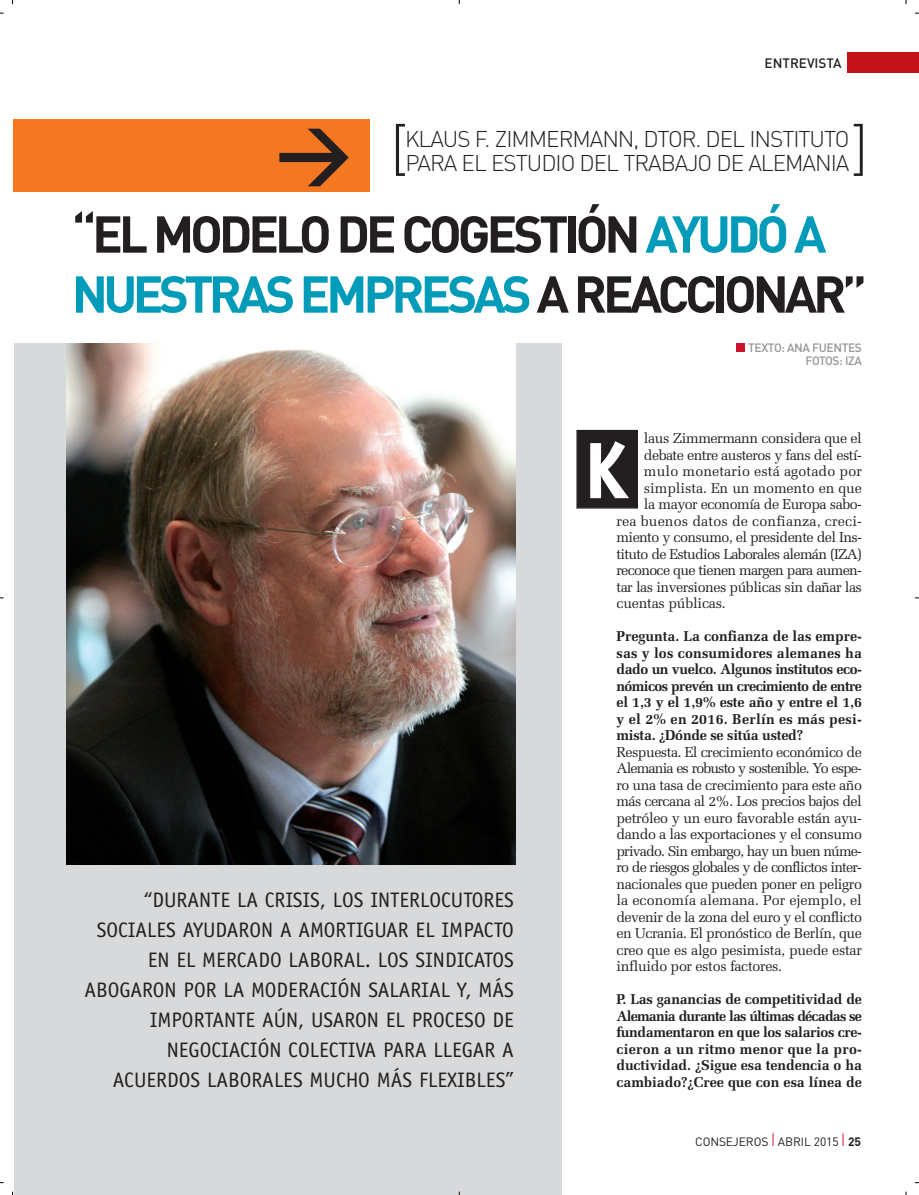
<style>
.page{position:relative;width:919px;height:1195px;background:#fff}
.page>*{position:absolute;margin:0;border:0;box-sizing:border-box;transform-origin:0 0}
.t1{font:700 80.1px "Letter Gothic Text";color:#fff}
.t2{font:700 74.85px "DIN";color:#231f20}
.t3{font:300 60.6px "DIN";color:#231f20}
.t4{font:700 51px/60px "DIN";letter-spacing:-.08em;color:#231f20}
.t5{font:300 22.5px "DIN";letter-spacing:-.045em;color:#231f20}
.t6{font:21px/30px "Officina Sans";color:#231f20;text-align:right}
.t7{font:14.25px/16.5px "Melior";letter-spacing:-.035em;color:#231f20;text-align:justify}
.t8{font:700 14.25px/16.5px "Melior";letter-spacing:-.01em;color:#231f20;text-align:justify}
.t9{font:14.25px "Melior";letter-spacing:.01em;color:#231f20}
.t10{font:14.25px "Melior";letter-spacing:.005em;color:#231f20}
.t11{font:14.25px "Melior";letter-spacing:-.01em;color:#231f20}
.t12{font:14.25px "Melior";letter-spacing:-.015em;color:#231f20}
.t13{font:500 13.5px "DIN";color:#231f20}
.t14{font:500 12px/13.5px "DIN";letter-spacing:-.03em;color:#939598;text-align:right}
.t15{font:12px "DIN";letter-spacing:-.01em;color:#231f20}
.s1{color:#009bb9}
.s2{font-size:18px;color:#cd1330}
.s3{font-weight:700}
</style>
<div class="page">
<div style="left:13px;top:119px;width:356px;height:73px;background:#f47721"></div>
<div style="left:846px;top:52px;width:72px;height:20px;background:#c4121a"></div>
<div style="left:578px;top:431px;width:58px;height:76px;background:#231f20"></div>
<div style="left:576px;top:430px;width:62px;height:78px;border:2px solid #231f20"></div>
<div style="left:735px;top:343px;width:9px;height:9px;background:#cd1330"></div>
<div style="left:14px;top:343px;width:547px;height:852px;background:#d8d9db"></div>
<img style="left:67px;top:343px;width:449px;height:521px">
<h2 class="t2" style="left:275px;top:126px;width:78px">&gt;</h2>
<p class="t13" style="left:764px;top:58px;width:79px">ENTREVISTA</p>
<h3 class="t3" style="left:390px;top:128px;width:19px">[</h3>
<h3 class="t3" style="left:850px;top:128px;width:19px">]</h3>
<h3 class="t5" style="left:405px;top:131px;width:446px">KLAUS F. ZIMMERMANN, DTOR. DEL INSTITUTO</h3>
<h3 class="t5" style="left:405px;top:155px;width:445px">PARA EL ESTUDIO DEL TRABAJO DE ALEMANIA</h3>
<h3 class="t4" style="left:72px;top:210px;width:796px">“EL MODELO DE COGESTIÓN <span class="s1">AYUDÓ A<br>NUESTRAS EMPRESAS</span> A REACCIONAR”</h3>
<p class="t14" style="left:748px;top:342px;width:115px">TEXTO: ANA FUENTES<br>FOTOS: IZA</p>
<p class="t6" style="left:84px;top:886px;width:431px">“DURANTE LA CRISIS, LOS INTERLOCUTORES SOCIALES AYUDARON A AMORTIGUAR EL IMPACTO EN EL MERCADO LABORAL. LOS SINDICATOS ABOGARON POR LA MODERACIÓN SALARIAL Y, MÁS IMPORTANTE AÚN, USARON EL PROCESO DE NEGOCIACIÓN COLECTIVA PARA LLEGAR A ACUERDOS LABORALES MUCHO MÁS FLEXIBLES”</p>
<p class="t7" style="left:644px;top:431px;width:219px">laus Zimmermann considera que el</p>
<p class="t7" style="left:644px;top:448px;width:219px">debate entre austeros y fans del estí-</p>
<p class="t10" style="left:644px;top:465px;width:219px">mulo monetario está agotado por</p>
<p class="t11" style="left:644px;top:482px;width:219px">simplista. En un momento en que</p>
<p class="t7" style="left:644px;top:497px;width:219px">la mayor economía de Europa sabo-</p>
<p class="t9" style="left:616px;top:515px;width:247px">rea buenos datos de confianza, creci-</p>
<p class="t7" style="left:616px;top:530px;width:247px">miento y consumo, el presidente del Ins-</p>
<p class="t7" style="left:616px;top:547px;width:247px">tituto de Estudios Laborales alemán (IZA)</p>
<p class="t7" style="left:616px;top:563px;width:247px">reconoce que tienen margen para aumen-</p>
<p class="t7" style="left:616px;top:580px;width:247px">tar las inversiones públicas sin dañar las</p>
<p class="t12" style="left:616px;top:597px;width:111px">cuentas públicas.</p>
<p class="t8" style="left:616px;top:629px;width:247px">Pregunta. La confianza de las empre&shy;sas y los consumidores alemanes ha dado un vuelco. Algunos institutos eco&shy;nómicos prevén un crecimiento de entre el 1,3 y el 1,9% este año y entre el 1,6 y el 2% en 2016. Berlín es más pesi&shy;mista. ¿Dónde se sitúa usted?</p>
<p class="t7" style="left:616px;top:745px;width:247px">Respuesta. El crecimiento económico de Alemania es robusto y sostenible. Yo espe&shy;ro una tasa de crecimiento para este año más cercana al 2%. Los precios bajos del petróleo y un euro favorable están ayu&shy;dando a las exportaciones y el consumo privado. Sin embargo, hay un buen núme&shy;ro de riesgos globales y de conflictos inter&shy;nacionales que pueden poner en peligro la economía alemana. Por ejemplo, el devenir de la zona del euro y el conflicto en Ucrania. El pronóstico de Berlín, que creo que es algo pesimista, puede estar influido por estos factores.</p>
<p class="t8" style="left:616px;top:992px;width:247px">P. Las ganancias de competitividad de Alemania durante las últimas décadas se fundamentaron en que los salarios cre&shy;cieron a un ritmo menor que la pro&shy;ductividad. ¿Sigue esa tendencia o ha cambiado?¿Cree que con esa línea de</p>
<h1 class="t1" style="left:584px;top:434px;width:46px">K</h1>
<p class="t15" style="left:695px;top:1137px;width:167px">CONSEJEROS <span class="s2">I</span> ABRIL 2015 <span class="s2">I</span> <span class="s3">25</span></p>
</div>
